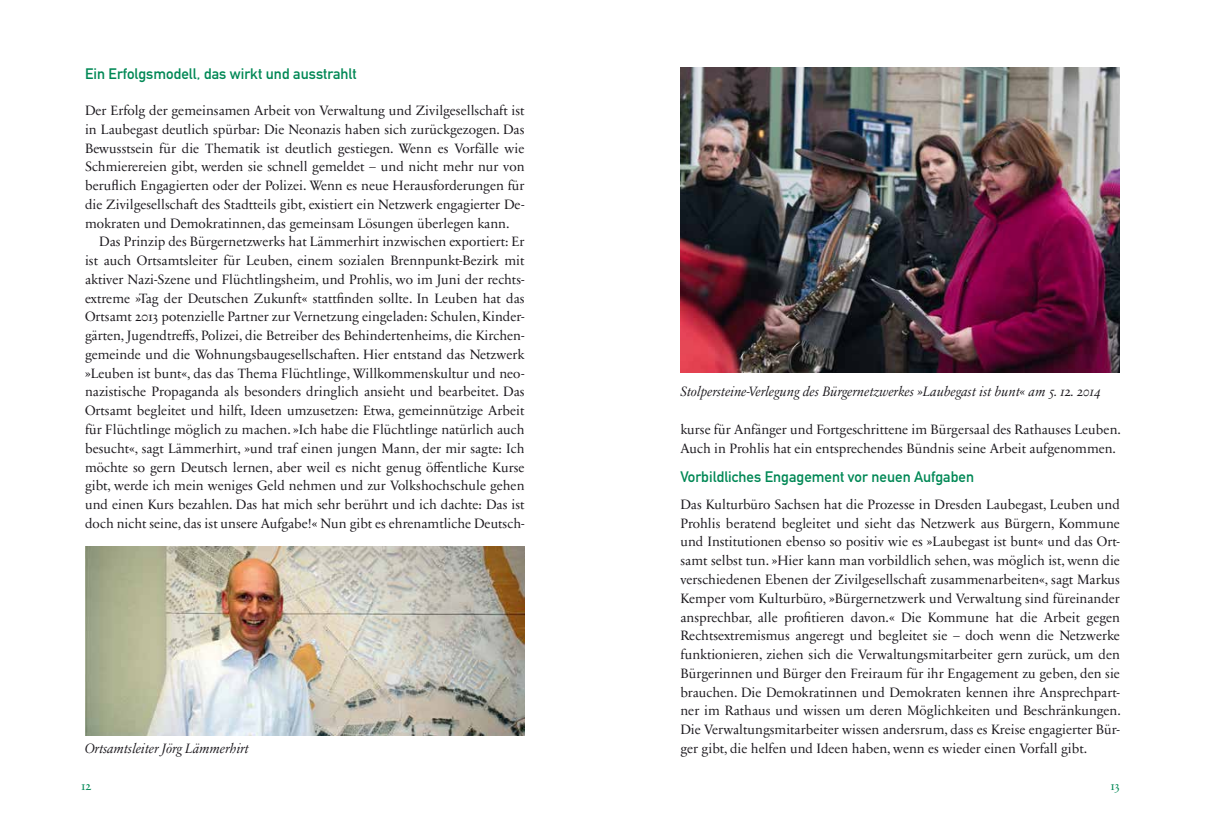
<style>
.page{position:relative;width:1205px;height:833px;background:#fff}
.page>*{position:absolute;margin:0;border:0;box-sizing:border-box;transform-origin:0 0}
.t1{font:15px "DIN Mittelschrift";color:#085}
.t2{font:13.75px/18.8px "Sabon Next LT Display Os F";color:#1a171c;text-align:justify}
.t3{font:13.75px "Sabon Next LT Display Italic Os F";color:#1a171c}
.t4{font:12.5px "Sabon Next LT Display Os F";color:#085}
</style>
<div class="page">
<img style="left:85px;top:546px;width:439px;height:189px">
<img style="left:680px;top:67px;width:440px;height:305px">
<p class="t1" style="left:85px;top:65px;width:273px">Ein Erfolgsmodell, das wirkt und ausstrahlt</p>
<p class="t2" style="left:85px;top:101px;width:441px">Der Erfolg der gemeinsamen Arbeit von Verwaltung und Zivilgesellschaft ist in Laubegast deutlich spürbar: Die Neonazis haben sich zurückgezogen. Das Bewusstsein für die Thematik ist deutlich gestiegen. Wenn es Vorfälle wie Schmierereien gibt, werden sie schnell gemeldet – und nicht mehr nur von beruflich Engagierten oder der Polizei. Wenn es neue Herausforderungen für die Zivilgesellschaft des Stadtteils gibt, existiert ein Netzwerk engagierter De&shy;mokraten und Demokratinnen, das gemeinsam Lösungen überlegen kann.</p>
<p class="t2" style="left:85px;top:233px;width:441px;text-indent:14px">Das Prinzip des Bürgernetzwerks hat Lämmerhirt inzwischen exportiert: Er ist auch Ortsamtsleiter für Leuben, einem sozialen Brennpunkt-Bezirk mit aktiver Nazi-Szene und Flüchtlingsheim, und Prohlis, wo im Juni der rechts&shy;extreme »Tag der Deutschen Zukunft« stattfinden sollte. In Leuben hat das Ortsamt 2013 potenzielle Partner zur Vernetzung eingeladen: Schulen, Kinder&shy;gärten, Jugendtreffs, Polizei, die Betreiber des Behindertenheims, die Kirchen&shy;gemeinde und die Wohnungsbaugesellschaften. Hier entstand das Netzwerk »Leuben ist bunt«, das das Thema Flüchtlinge, Willkommenskultur und neo&shy;nazistische Propaganda als besonders dringlich ansieht und bearbeitet. Das Ortsamt begleitet und hilft, Ideen umzusetzen: Etwa, gemeinnützige Arbeit für Flüchtlinge möglich zu machen. »Ich habe die Flüchtlinge natürlich auch besucht«, sagt Lämmerhirt, »und traf einen jungen Mann, der mir sagte: Ich möchte so gern Deutsch lernen, aber weil es nicht genug öffentliche Kurse gibt, werde ich mein weniges Geld nehmen und zur Volkshochschule gehen und einen Kurs bezahlen. Das hat mich sehr berührt und ich dachte: Das ist doch nicht seine, das ist unsere Aufgabe!« Nun gibt es ehrenamtliche Deutsch-</p>
<p class="t3" style="left:680px;top:384px;width:422px">Stolpersteine-Verlegung des Bürgernetzwerkes »Laubegast ist bunt« am 5. 12. 2014</p>
<p class="t2" style="left:680px;top:420px;width:442px">kurse für Anfänger und Fortgeschrittene im Bürgersaal des Rathauses Leuben.<br>Auch in Prohlis hat ein entsprechendes Bündnis seine Arbeit aufgenommen.</p>
<p class="t1" style="left:680px;top:468px;width:295px">Vorbildliches Engagement vor neuen Aufgaben</p>
<p class="t2" style="left:680px;top:495px;width:442px">Das Kulturbüro Sachsen hat die Prozesse in Dresden Laubegast, Leuben und Prohlis beratend begleitet und sieht das Netzwerk aus Bürgern, Kommune und Institutionen ebenso so positiv wie es »Laubegast ist bunt« und das Ort&shy;samt selbst tun. »Hier kann man vorbildlich sehen, was möglich ist, wenn die verschiedenen Ebenen der Zivilgesellschaft zusammenarbeiten«, sagt Markus Kemper vom Kulturbüro, »Bürgernetzwerk und Verwaltung sind füreinander ansprechbar, alle profitieren davon.« Die Kommune hat die Arbeit gegen Rechtsextremismus angeregt und begleitet sie – doch wenn die Netzwerke funktionieren, ziehen sich die Verwaltungsmitarbeiter gern zurück, um den Bürgerinnen und Bürger den Freiraum für ihr Engagement zu geben, den sie brauchen. Die Demokratinnen und Demokraten kennen ihre Ansprechpart&shy;ner im Rathaus und wissen um deren Möglichkeiten und Beschränkungen.<br>Die Verwaltungsmitarbeiter wissen andersrum, dass es Kreise engagierter Bür-</p>
<p class="t3" style="left:85px;top:740px;width:165px">Ortsamtsleiter Jörg Lämmerhirt</p>
<p class="t2" style="left:680px;top:739px;width:408px">ger gibt, die helfen und Ideen haben, wenn es wieder einen Vorfall gibt.</p>
<p class="t4" style="left:81px;top:779px;width:11px">12</p>
<p class="t4" style="left:1111px;top:779px;width:11px">13</p>
</div>
